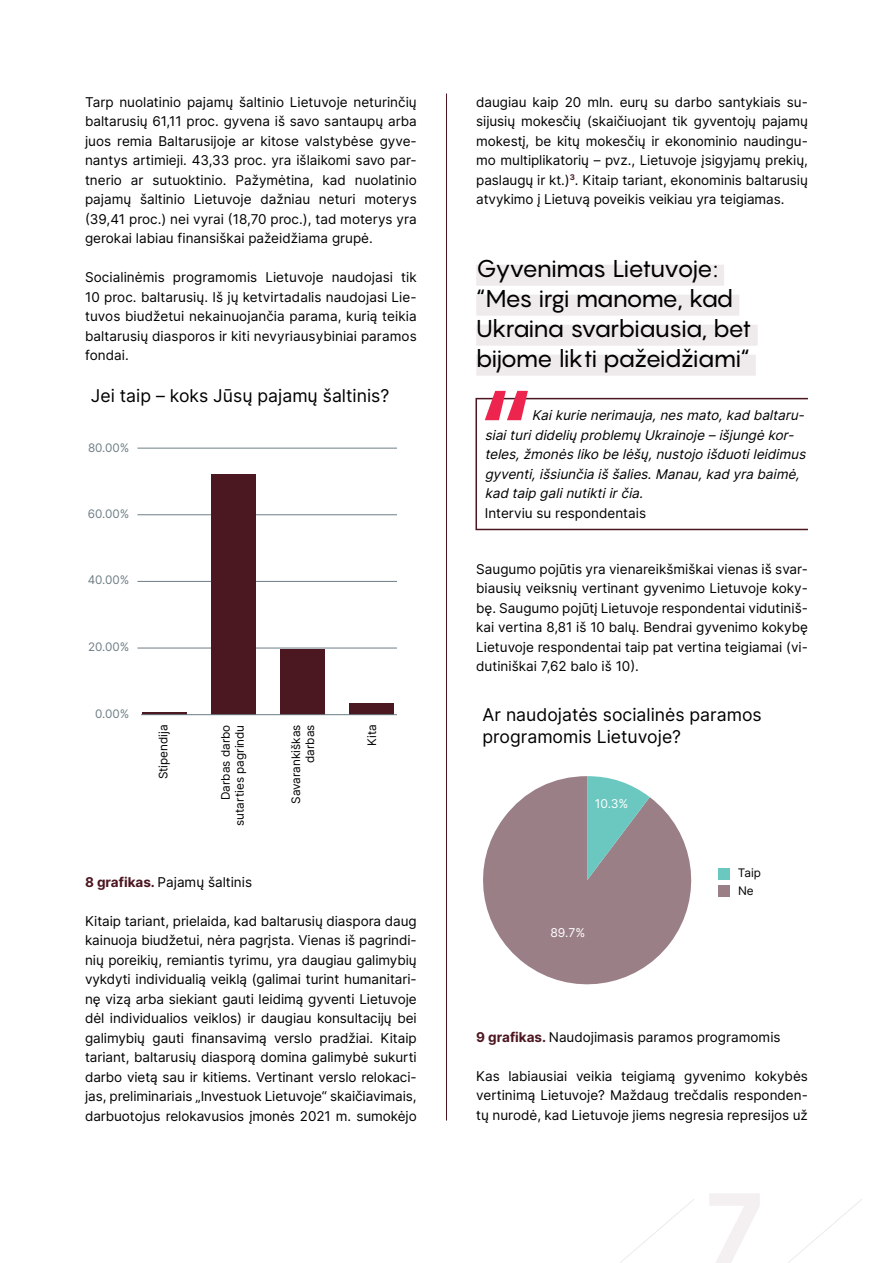
<style>
.page{position:relative;width:893px;height:1263px;background:#fff}
.page>*{position:absolute;margin:0;border:0;box-sizing:border-box;transform-origin:0 0}
.t1{font:24px/30px "Pangram";letter-spacing:-.05em;color:#000}
.t2{font:17.55px/21.1px "Inter";color:#000}
.t3{font:13.5px/19.5px "Inter";color:#000;text-align:justify}
.t4{font:italic 13.5px/19.5px "Inter";color:#000}
.t5{font:12.15px "Inter";color:#fff}
.t6{font:11.7px/14.1px "Inter";color:#000;text-align:right}
.t7{font:11.7px "Inter";color:#6e7e85}
.s1{font-weight:700;color:#4c1620}
</style>
<div class="page">
<svg style="left:620px;top:1199px;width:74px;height:64px"></svg>
<svg style="left:788px;top:1199px;width:74px;height:64px"></svg>
<hr style="left:446px;top:94px;width:1px;height:1026px;background:#4c1620">
<hr style="left:137px;top:448px;width:260px;height:1px;background:#6e7e85">
<hr style="left:137px;top:514px;width:260px;height:1px;background:#6e7e85">
<hr style="left:137px;top:581px;width:260px;height:1px;background:#6e7e85">
<hr style="left:137px;top:648px;width:260px;height:1px;background:#6e7e85">
<hr style="left:142px;top:712px;width:45px;height:3px;background:#4b1821">
<div style="left:281px;top:650px;width:44px;height:65px;background:#4b1821"></div>
<div style="left:350px;top:703px;width:44px;height:12px;background:#4b1821"></div>
<div style="left:211px;top:474px;width:45px;height:241px;background:#4b1821"></div>
<hr style="left:141px;top:714px;width:256px;height:1px;background:#6e7e85">
<div style="left:476px;top:265px;width:248px;height:21px;background:#efeaeb"></div>
<div style="left:476px;top:295px;width:263px;height:21px;background:#efeaeb"></div>
<div style="left:476px;top:325px;width:282px;height:21px;background:#efeaeb"></div>
<div style="left:476px;top:355px;width:280px;height:21px;background:#efeaeb"></div>
<div style="left:475px;top:398px;width:334px;height:132px;border:2px solid #4c1620"></div>
<svg style="left:485px;top:391px;width:43px;height:29px"></svg>
<svg style="left:483px;top:776px;width:209px;height:209px;fill:#9b7f87"></svg>
<svg style="left:587px;top:776px;width:63px;height:104px;background:#87aead"></svg>
<div style="left:718px;top:868px;width:12px;height:12px;background:#6ac8c0"></div>
<div style="left:718px;top:885px;width:12px;height:12px;background:#9b7f87"></div>
<p class="t3" style="left:85px;top:92px;width:333px">Tarp nuolatinio pajamų šaltinio Lietuvoje neturinčių baltarusių 61,11 proc. gyvena iš savo santaupų arba juos remia Baltarusijoje ar kitose valstybėse gyve&shy;nantys artimieji. 43,33 proc. yra išlaikomi savo par&shy;tnerio ar sutuoktinio. Pažymėtina, kad nuolatinio pajamų šaltinio Lietuvoje dažniau neturi moterys (39,41 proc.) nei vyrai (18,70 proc.), tad moterys yra gerokai labiau finansiškai pažeidžiama grupė.</p>
<p class="t3" style="left:85px;top:267px;width:333px">Socialinėmis programomis Lietuvoje naudojasi tik 10 proc. baltarusių. Iš jų ketvirtadalis naudojasi Lie&shy;tuvos biudžetui nekainuojančia parama, kurią teikia baltarusių diasporos ir kiti nevyriausybiniai paramos fondai.</p>
<p class="t2" style="left:91px;top:384px;width:300px">Jei taip – koks Jūsų pajamų šaltinis?</p>
<p class="t7" style="left:88px;top:439px;width:43px">80.00%</p>
<p class="t7" style="left:88px;top:505px;width:43px">60.00%</p>
<p class="t7" style="left:88px;top:571px;width:43px">40.00%</p>
<p class="t7" style="left:88px;top:638px;width:43px">20.00%</p>
<p class="t7" style="left:95px;top:705px;width:36px">0.00%</p>
<p class="t6" style="left:156px;top:779px;width:56px;rotate:-90deg">Stipendija</p>
<p class="t6" style="left:218px;top:826px;width:103px;rotate:-90deg">Darbas darbo sutarties pagrindu</p>
<p class="t6" style="left:289px;top:804px;width:81px;rotate:-90deg">Savarankiškas darbas</p>
<p class="t6" style="left:365px;top:746px;width:23px;rotate:-90deg">Kita</p>
<p class="t3" style="left:85px;top:872px;width:169px"><span class="s1">8 grafikas.</span> Pajamų šaltinis</p>
<p class="t3" style="left:85px;top:911px;width:333px">Kitaip tariant, prielaida, kad baltarusių diaspora daug kainuoja biudžetui, nėra pagrįsta. Vienas iš pagrindi&shy;nių poreikių, remiantis tyrimu, yra daugiau galimybių vykdyti individualią veiklą (galimai turint humanitari&shy;nę vizą arba siekiant gauti leidimą gyventi Lietuvoje dėl individualios veiklos) ir daugiau konsultacijų bei galimybių gauti finansavimą verslo pradžiai. Kitaip tariant, baltarusių diasporą domina galimybė sukurti darbo vietą sau ir kitiems. Vertinant verslo relokaci&shy;jas, preliminariais „Investuok Lietuvoje“ skaičiavimais, darbuotojus relokavusios įmonės 2021 m. sumokėjo</p>
<p class="t3" style="left:476px;top:92px;width:333px">daugiau kaip 20 mln. eurų su darbo santykiais su&shy;sijusių mokesčių (skaičiuojant tik gyventojų pajamų mokestį, be kitų mokesčių ir ekonominio naudingu&shy;mo multiplikatorių – pvz., Lietuvoje įsigyjamų prekių, paslaugų ir kt.)<sup>3</sup>. Kitaip tariant, ekonominis baltarusių atvykimo į Lietuvą poveikis veikiau yra teigiamas.</p>
<h1 class="t1" style="left:476px;top:253px;width:277px">Gyvenimas Lietuvoje: “Mes irgi manome, kad<br>Ukraina svarbiausia, bet bijome likti pažeidžiami“</h1>
<p class="t4" style="left:485px;top:405px;width:326px;text-indent:47px">Kaikurie nerimauja,nesmato,kad baltaru&shy;siaiturididelių problemų Ukrainoje –išjungė kor&shy;teles,žmonėsliko be lėšų,nustojo išduotileidimus gyventi,išsiunčia iššalies.Manau,kad yra baimė, kad taip galinutiktiirčia.</p>
<p class="t3" style="left:485px;top:503px;width:163px">Interviu su respondentais</p>
<p class="t3" style="left:476px;top:559px;width:333px">Saugumo pojūtis yra vienareikšmiškai vienas iš svar&shy;biausių veiksnių vertinant gyvenimo Lietuvoje koky&shy;bę. Saugumo pojūtį Lietuvoje respondentai vidutiniš&shy;kai vertina 8,81 iš 10 balų. Bendrai gyvenimo kokybę Lietuvoje respondentai taip pat vertina teigiamai (vi&shy;dutiniškai 7,62 balo iš 10).</p>
<p class="t2" style="left:483px;top:704px;width:281px">Ar naudojatės socialinės paramos programomis Lietuvoje?</p>
<p class="t5" style="left:595px;top:795px;width:35px">10.3%</p>
<p class="t5" style="left:550px;top:924px;width:36px">89.7%</p>
<p class="t6" style="left:738px;top:863px;width:25px;line-height:18.3px;text-align:left">Taip<br>Ne</p>
<p class="t3" style="left:476px;top:1027px;width:306px"><span class="s1">9 grafikas.</span> Naudojimasis paramos programomis</p>
<p class="t3" style="left:476px;top:1066px;width:333px">Kas labiausiai veikia teigiamą gyvenimo kokybės vertinimą Lietuvoje? Maždaug trečdalis responden&shy;tų nurodė, kad Lietuvoje jiems negresia represijos už</p>
</div>
